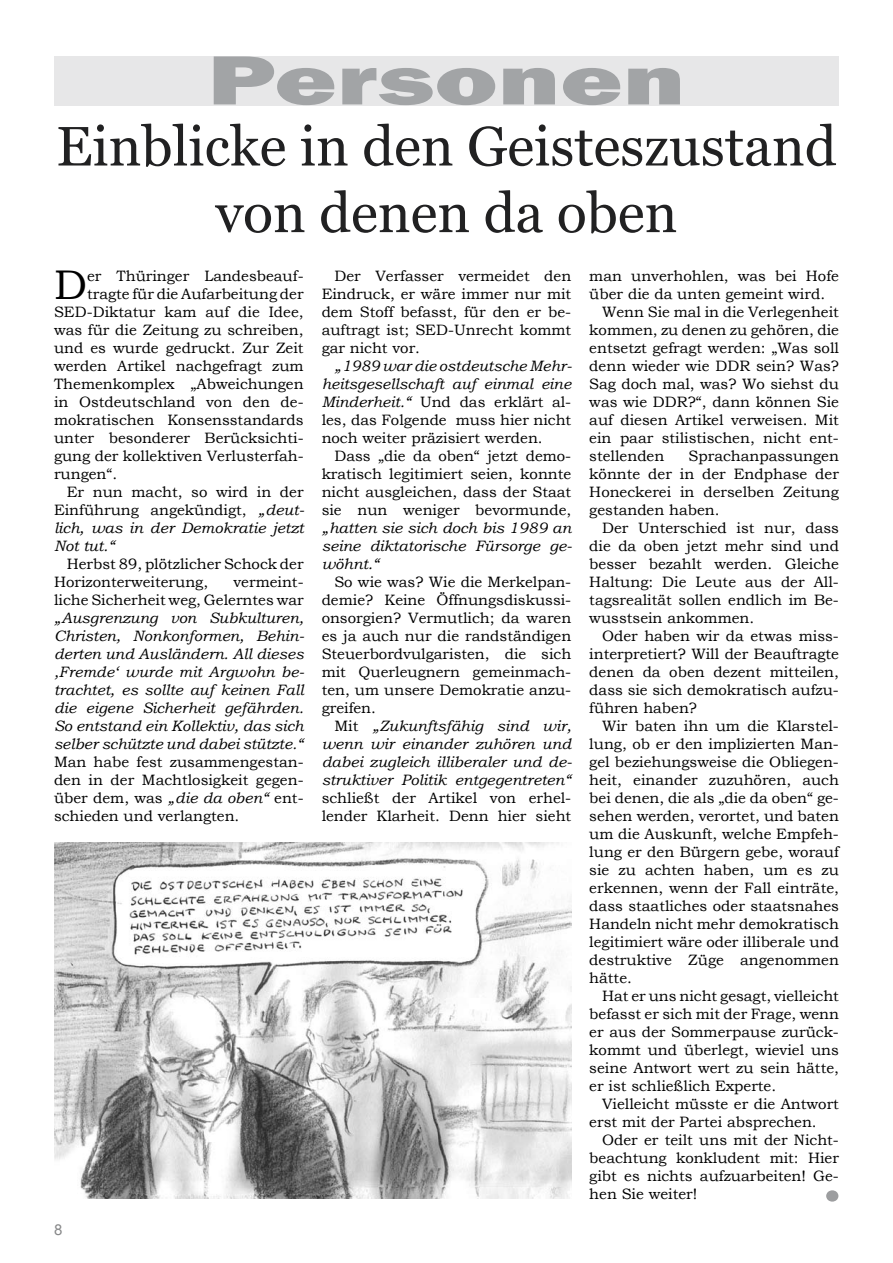
<style>
.page{position:relative;width:893px;height:1263px;background:#fff}
.page>*{position:absolute;margin:0;border:0;box-sizing:border-box;transform-origin:0 0}
.t1{font:800 72px "Franklin Gothic";color:#a2a4a6;scale:1.48 1}
.t2{font:700 61.95px "Bookman Old Style";color:#9c9d9f;scale:1.08 1}
.t3{font:55.5px/66.6px "Georgia";color:#212122;text-align:center}
.t4{font:41.4px "Bookman Old Style";color:#000}
.t5{font:15px/18px "Bookman Old Style";color:#000;text-align:justify}
.t6{font:italic 15px/18px "Bookman Old Style";color:#000;text-align:justify}
.t7{font:15px "Arial";color:#878889}
.s1{font-style:italic}
.s2{font-style:normal}
</style>
<div class="page">
<div style="left:54px;top:56px;width:785px;height:50px;background:#e7e7e8"></div>
<img style="left:54px;top:843px;width:517px;height:356px">
<h1 class="t1" style="left:208px;top:34px;width:324px">Personen</h1>
<h3 class="t3" style="left:56px;top:114px;width:782px">Einblicke in den Geisteszustand von denen da oben</h3>
<h3 class="t4" style="left:54px;top:258px;width:35px">D</h3>
<p class="t5" style="left:87px;top:267px;width:218px">er Thüringer Landesbeauf-</p>
<p class="t5" style="left:322px;top:267px;width:251px;text-indent:13px">Der Verfasser vermeidet den Eindruck, er wäre immer nur mit dem Stoff befasst, für den er be&shy;auftragt ist; SED-Unrecht kommt gar nicht vor.</p>
<p class="t5" style="left:322px;top:357px;width:252px;text-indent:13px"><span class="s1">„1989 war die ostdeutsche Mehr&shy;heitsgesellschaft auf einmal eine Minderheit.“</span> Und das erklärt al&shy;les, das Folgende muss hier nicht noch weiter präzisiert werden.</p>
<p class="t5" style="left:322px;top:447px;width:251px;text-indent:13px">Dass „die da oben“ jetzt demo&shy;kratisch legitimiert seien, konnte nicht ausgleichen, dass der Staat sie nun weniger bevormunde,</p>
<p class="t6" style="left:322px;top:518px;width:252px">„hatten sie sich doch bis 1989 an seine diktatorische Fürsorge ge&shy;wöhnt.“</p>
<p class="t5" style="left:322px;top:573px;width:251px;text-indent:13px">So wie was? Wie die Merkelpan&shy;demie? Keine Öffnungsdiskussi&shy;onsorgien? Vermutlich; da waren es ja auch nur die randständigen Steuerbordvulgaristen, die sich mit Querleugnern gemeinmach&shy;ten, um unsere Demokratie anzu&shy;greifen.</p>
<p class="t6" style="left:322px;top:716px;width:252px;text-indent:13px"><span class="s2">Mit</span> „Zukunftsfähig sind wir, wenn wir einander zuhören und dabei zugleich illiberaler und de&shy;struktiver Politik entgegentreten“</p>
<p class="t5" style="left:322px;top:789px;width:251px">schließt der Artikel von erhel&shy;lender Klarheit. Denn hier sieht</p>
<p class="t5" style="left:589px;top:267px;width:251px">man unverhohlen, was bei Hofe</p>
<p class="t5" style="left:589px;top:285px;width:237px">über die da unten gemeint wird.</p>
<p class="t5" style="left:602px;top:303px;width:238px">Wenn Sie mal in die Verlegenheit</p>
<p class="t5" style="left:589px;top:321px;width:251px">kommen, zu denen zu gehören, die</p>
<p class="t5" style="left:589px;top:339px;width:251px">entsetzt gefragt werden: „Was soll</p>
<p class="t5" style="left:589px;top:357px;width:251px">denn wieder wie DDR sein? Was?</p>
<p class="t5" style="left:589px;top:375px;width:251px">Sag doch mal, was? Wo siehst du</p>
<p class="t5" style="left:589px;top:393px;width:251px">was wie DDR?“, dann können Sie</p>
<p class="t5" style="left:589px;top:411px;width:251px">auf diesen Artikel verweisen. Mit</p>
<p class="t5" style="left:589px;top:429px;width:251px">ein paar stilistischen, nicht ent-</p>
<p class="t5" style="left:589px;top:447px;width:76px">stellenden</p>
<p class="t5" style="left:87px;top:285px;width:218px">tragte für die Aufarbeitung der</p>
<p class="t5" style="left:54px;top:303px;width:251px">SED-Diktatur kam auf die Idee,</p>
<p class="t5" style="left:54px;top:321px;width:251px">was für die Zeitung zu schreiben,</p>
<p class="t5" style="left:54px;top:339px;width:251px">und es wurde gedruckt. Zur Zeit</p>
<p class="t5" style="left:54px;top:357px;width:251px">werden Artikel nachgefragt zum</p>
<p class="t5" style="left:54px;top:375px;width:251px">Themenkomplex „Abweichungen</p>
<p class="t5" style="left:54px;top:393px;width:251px">in Ostdeutschland von den de-</p>
<p class="t5" style="left:54px;top:411px;width:251px">mokratischen Konsensstandards</p>
<p class="t5" style="left:54px;top:429px;width:251px">unter besonderer Berücksichti-</p>
<p class="t5" style="left:54px;top:447px;width:251px">gung der kollektiven Verlusterfah-</p>
<p class="t5" style="left:54px;top:465px;width:65px">rungen“.</p>
<p class="t5" style="left:67px;top:483px;width:238px">Er nun macht, so wird in der</p>
<p class="t5" style="left:54px;top:501px;width:252px">Einführung angekündigt, <span class="s1">„deut-</span></p>
<p class="t6" style="left:54px;top:518px;width:251px">lich, was in der Demokratie jetzt</p>
<p class="t6" style="left:54px;top:536px;width:62px">Not tut.“</p>
<p class="t5" style="left:54px;top:555px;width:251px;text-indent:13px">Herbst 89, plötzlicher Schock der<br>Horizonterweiterung,</p>
<p class="t5" style="left:589px;top:447px;width:251px;text-indent:99px">Sprachanpassungen könnte der in der Endphase der Honeckerei in derselben Zeitung gestanden haben.</p>
<p class="t5" style="left:589px;top:519px;width:251px;text-indent:13px">Der Unterschied ist nur, dass die da oben jetzt mehr sind und besser bezahlt werden. Gleiche Haltung: Die Leute aus der All&shy;tagsrealität sollen endlich im Be&shy;wusstsein ankommen.</p>
<p class="t5" style="left:589px;top:627px;width:251px;text-indent:13px">Oder haben wir da etwas miss&shy;interpretiert? Will der Beauftragte denen da oben dezent mitteilen, dass sie sich demokratisch aufzu&shy;führen haben?</p>
<p class="t5" style="left:589px;top:717px;width:251px;text-indent:13px">Wir baten ihn um die Klarstel&shy;lung, ob er den implizierten Man&shy;gel beziehungsweise die Obliegen&shy;heit, einander zuzuhören, auch bei denen, die als „die da oben“ ge&shy;sehen werden, verortet, und baten um die Auskunft, welche Empfeh&shy;lung er den Bürgern gebe, worauf sie zu achten haben, um es zu erkennen, wenn der Fall einträte, dass staatliches oder staatsnahes Handeln nicht mehr demokratisch legitimiert wäre oder illiberale und destruktive Züge angenommen hätte.</p>
<p class="t5" style="left:589px;top:987px;width:251px;text-indent:13px">Hat er uns nicht gesagt, vielleicht befasst er sich mit der Frage, wenn er aus der Sommerpause zurück&shy;kommt und überlegt, wieviel uns seine Antwort wert zu sein hätte, er ist schließlich Experte.</p>
<p class="t5" style="left:589px;top:1095px;width:251px;text-indent:13px">Vielleicht müsste er die Antwort erst mit der Partei absprechen.</p>
<p class="t5" style="left:589px;top:1131px;width:251px;text-indent:13px">Oder er teilt uns mit der Nicht&shy;beachtung konkludent mit: Hier gibt es nichts aufzuarbeiten! Ge&shy;hen Sie weiter!</p>
<p class="t5" style="left:54px;top:573px;width:251px;text-align:right">vermeint-<br>liche Sicherheit weg, Gelerntes war</p>
<p class="t6" style="left:54px;top:608px;width:252px">„Ausgrenzung von Subkulturen, Christen, Nonkonformen, Behin&shy;derten und Ausländern. All dieses ‚Fremde‘ wurde mit Argwohn be&shy;trachtet, es sollte auf keinen Fall die eigene Sicherheit gefährden.<br>So entstand ein Kollektiv, das sich selber schützte und dabei stützte.“</p>
<p class="t5" style="left:54px;top:753px;width:251px">Man habe fest zusammengestan&shy;den in der Machtlosigkeit gegen&shy;über dem, was <span class="s1">„die da oben“</span> ent&shy;schieden und verlangten.</p>
<h2 class="t2" style="left:821px;top:1135px;width:23px">.</h2>
<p class="t7" style="left:54px;top:1220px;width:10px">8</p>
</div>
